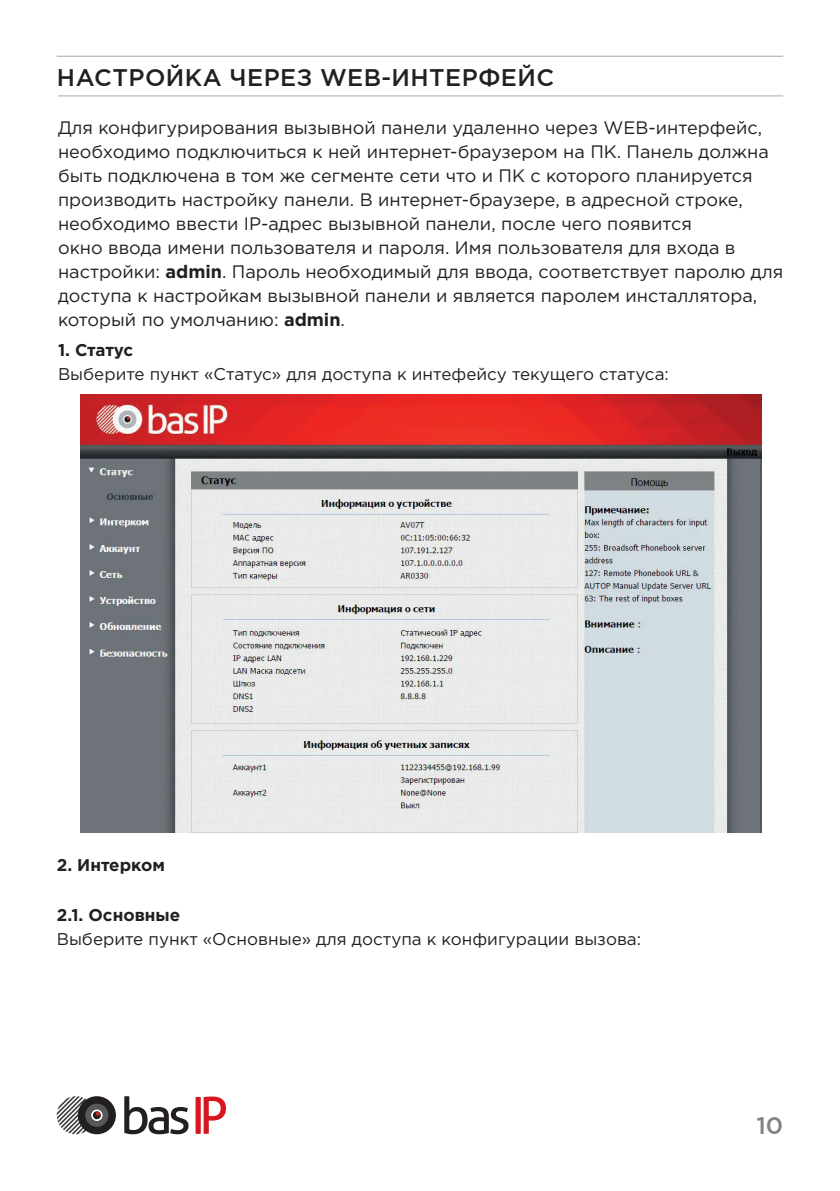
<style>
.page{position:relative;width:840px;height:1191px;background:#fff}
.page>*{position:absolute;margin:0;border:0;box-sizing:border-box;transform-origin:0 0}
.t1{font:500 24px "Gotham Pro";letter-spacing:.02em;color:#231f20}
.t2{font:500 24px "Gotham Pro";color:#808285}
.t3{font:18px/24px "Gotham Pro";color:#231f20}
.t4{font:17px "Gotham Pro";color:#231f20}
.t5{font:700 17px "Gotham Pro";color:#231f20}
.s1{font-weight:700}
</style>
<div class="page">
<hr style="left:58px;top:95px;width:724px;height:1px;background:#a8a9ad">
<hr style="left:57px;top:56px;width:725px;height:1px;background:#a8a9ad">
<img style="left:80px;top:394px;width:680px;height:438px">
<svg style="left:124px;top:1096px;width:64px;height:38px"></svg>
<svg style="left:195px;top:1096px;width:31px;height:37px"></svg>
<svg style="left:57px;top:1096px;width:59px;height:38px"></svg>
<h1 class="t1" style="left:57px;top:64px;width:498px">НАСТРОЙКА ЧЕРЕЗ WEB-ИНТЕРФЕЙС</h1>
<p class="t3" style="left:58px;top:115px;width:726px">Для конфигурирования вызывной панели удаленно через WEB-интерфейс, необходимо подключиться к ней интернет-браузером на ПК. Панель должна быть подключена в том же сегменте сети что и ПК с которого планируется производить настройку панели. В интернет-браузере, в адресной строке, необходимо ввести IP-адрес вызывной панели, после чего появится<br>окно ввода имени пользователя и пароля. Имя пользователя для входа в настройки: <span class="s1">admin</span>. Пароль необходимый для ввода, соответствует паролю для доступа к настройкам вызывной панели и является паролем инсталлятора, который по умолчанию: <span class="s1">admin</span>.</p>
<p class="t5" style="left:58px;top:340px;width:77px">1. Статус</p>
<p class="t4" style="left:58px;top:365px;width:612px">Выберите пункт «Статус» для доступа к интефейсу текущего статуса:</p>
<p class="t5" style="left:57px;top:855px;width:110px">2. Интерком</p>
<p class="t5" style="left:57px;top:905px;width:125px">2.1. Основные</p>
<p class="t4" style="left:57px;top:930px;width:585px">Выберите пункт «Основные» для доступа к конфигурации вызова:</p>
<h1 class="t2" style="left:755px;top:1112px;width:28px">10</h1>
</div>
